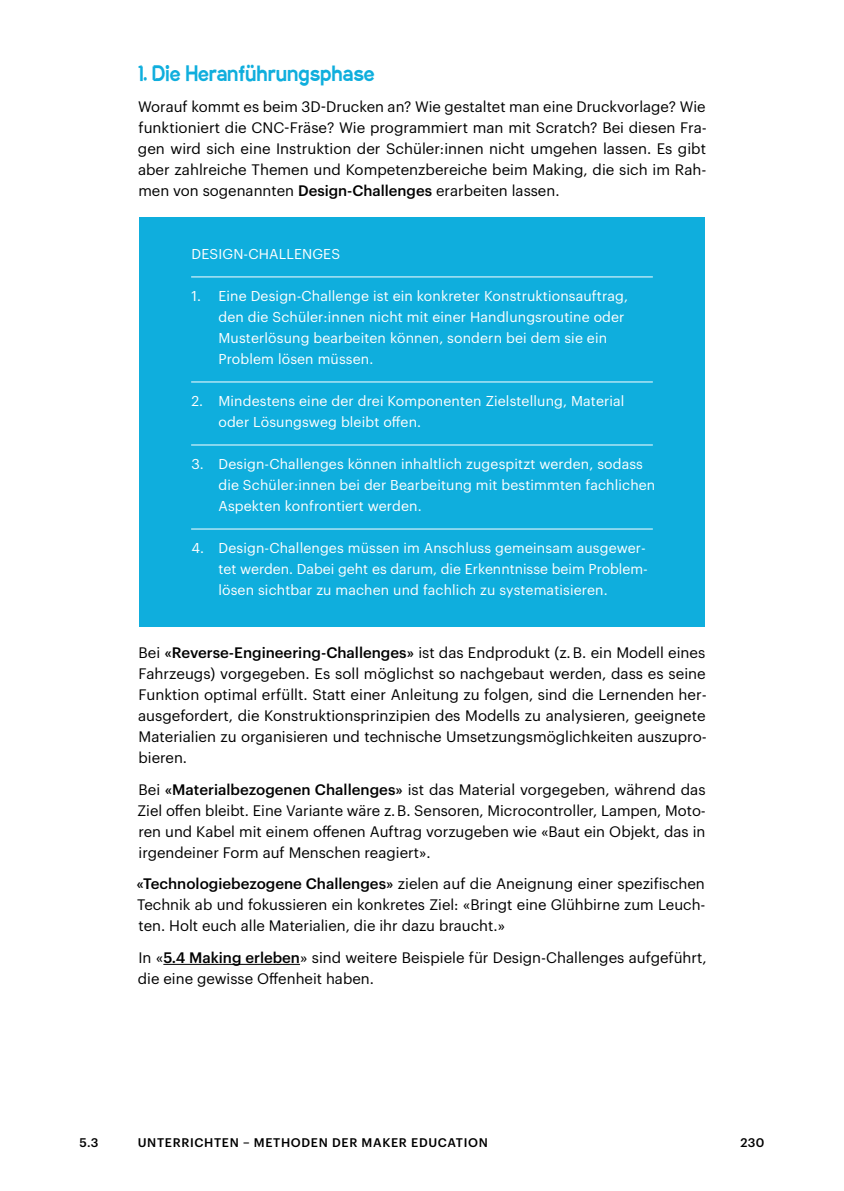
<style>
.page{position:relative;width:844px;height:1191px;background:#fff}
.page>*{position:absolute;margin:0;border:0;box-sizing:border-box;transform-origin:0 0}
.t1{font:900 19.25px "Gap Sans";color:#0faedd}
.t2{font:14.88px/21px "Graphik";color:#000;text-align:justify}
.t3{font:14px/21px "Graphik";letter-spacing:.01em;color:#fff}
.t4{font:500 12.25px "Graphik";letter-spacing:.055em;color:#000}
.s1{font-weight:500}
</style>
<div class="page">
<hr style="left:163px;top:964px;width:137px;height:1px;background:#000">
<div style="left:139px;top:217px;width:565px;height:410px;background:#0faedd"></div>
<hr style="left:191px;top:276px;width:461px;height:1px;background:#fff">
<hr style="left:191px;top:381px;width:461px;height:1px;background:#fff">
<hr style="left:191px;top:444px;width:461px;height:1px;background:#fff">
<hr style="left:191px;top:528px;width:461px;height:1px;background:#fff">
<p class="t1" style="left:138px;top:57px;width:238px">1. Die Heranführungsphase</p>
<p class="t2" style="left:138px;top:95px;width:570px">Worauf kommt es beim 3D-Drucken an? Wie gestaltet man eine Druckvorlage? Wie funktioniert die CNC-Fräse? Wie programmiert man mit Scratch? Bei diesen Fra&shy;gen wird sich eine Instruktion der Schüler:innen nicht umgehen lassen. Es gibt aber zahlreiche Themen und Kompetenzbereiche beim Making, die sich im Rah&shy;men von sogenannten <span class="s1">Design-Challenges</span> erarbeiten lassen.</p>
<p class="t3" style="left:191px;top:242px;width:150px">DESIGN-CHALLENGES</p>
<p class="t3" style="left:218px;top:284px;width:411px;text-indent:-27px">1. Eine Design-Challenge ist ein konkreter Konstruktionsauftrag, den die Schüler:innen nicht mit einer Handlungsroutine oder Musterlösung bearbeiten können, sondern bei dem sie ein Problem lösen müssen.</p>
<p class="t3" style="left:218px;top:389px;width:407px;text-indent:-27px">2. Mindestens eine der drei Komponenten Zielstellung, Material oder Lösungsweg bleibt offen.</p>
<p class="t3" style="left:218px;top:452px;width:438px;text-indent:-27px">3. Design-Challenges können inhaltlich zugespitzt werden, sodass die Schüler:innen bei der Bearbeitung mit bestimmten fachlichen<br>Aspekten konfrontiert werden.</p>
<p class="t3" style="left:218px;top:536px;width:431px;text-indent:-27px">4. Design-Challenges müssen im Anschluss gemeinsam ausgewer&shy;tet werden. Dabei geht es darum, die Erkenntnisse beim Problem&shy;lösen sichtbar zu machen und fachlich zu systematisieren.</p>
<p class="t2" style="left:138px;top:641px;width:570px">Bei <span class="s1">«Reverse-Engineering-Challenges»</span> ist das Endprodukt (z.B. ein Modell eines Fahrzeugs) vorgegeben. Es soll möglichst so nachgebaut werden, dass es seine Funktion optimal erfüllt. Statt einer Anleitung zu folgen, sind die Lernenden her&shy;ausgefordert, die Konstruktionsprinzipien des Modells zu analysieren, geeignete Materialien zu organisieren und technische Umsetzungsmöglichkeiten auszupro&shy;bieren.</p>
<p class="t2" style="left:137px;top:777px;width:569px">Bei <span class="s1">«Materialbezogenen Challenges»</span> ist das Material vorgegeben, während das Ziel offen bleibt. Eine Variante wäre z.B. Sensoren, Microcontroller, Lampen, Moto&shy;ren und Kabel mit einem offenen Auftrag vorzugeben wie «Baut ein Objekt, das in irgendeiner Form auf Menschen reagiert».</p>
<p class="t2" style="left:137px;top:872px;width:570px"><span class="s1">«Technologiebezogene Challenges»</span> zielen auf die Aneignung einer spezifischen Technik ab und fokussieren ein konkretes Ziel: «Bringt eine Glühbirne zum Leuch&shy;ten. Holt euch alle Materialien, die ihr dazu braucht.»</p>
<p class="t2" style="left:138px;top:945px;width:570px">In «<span class="s1">5.4 Making erleben</span>» sind weitere Beispiele für Design-Challenges aufgeführt, die eine gewisse Offenheit haben.</p>
<p class="t4" style="left:79px;top:1133px;width:21px">5.3</p>
<p class="t4" style="left:138px;top:1133px;width:35px">Unterri</p>
<p class="t4" style="left:194px;top:1133px;width:147px">chten – Methoden der</p>
<p class="t4" style="left:361px;top:1133px;width:21px">Maker</p>
<p class="t4" style="left:411px;top:1133px;width:78px">Education</p>
<p class="t4" style="left:740px;top:1133px;width:26px">230</p>
</div>
